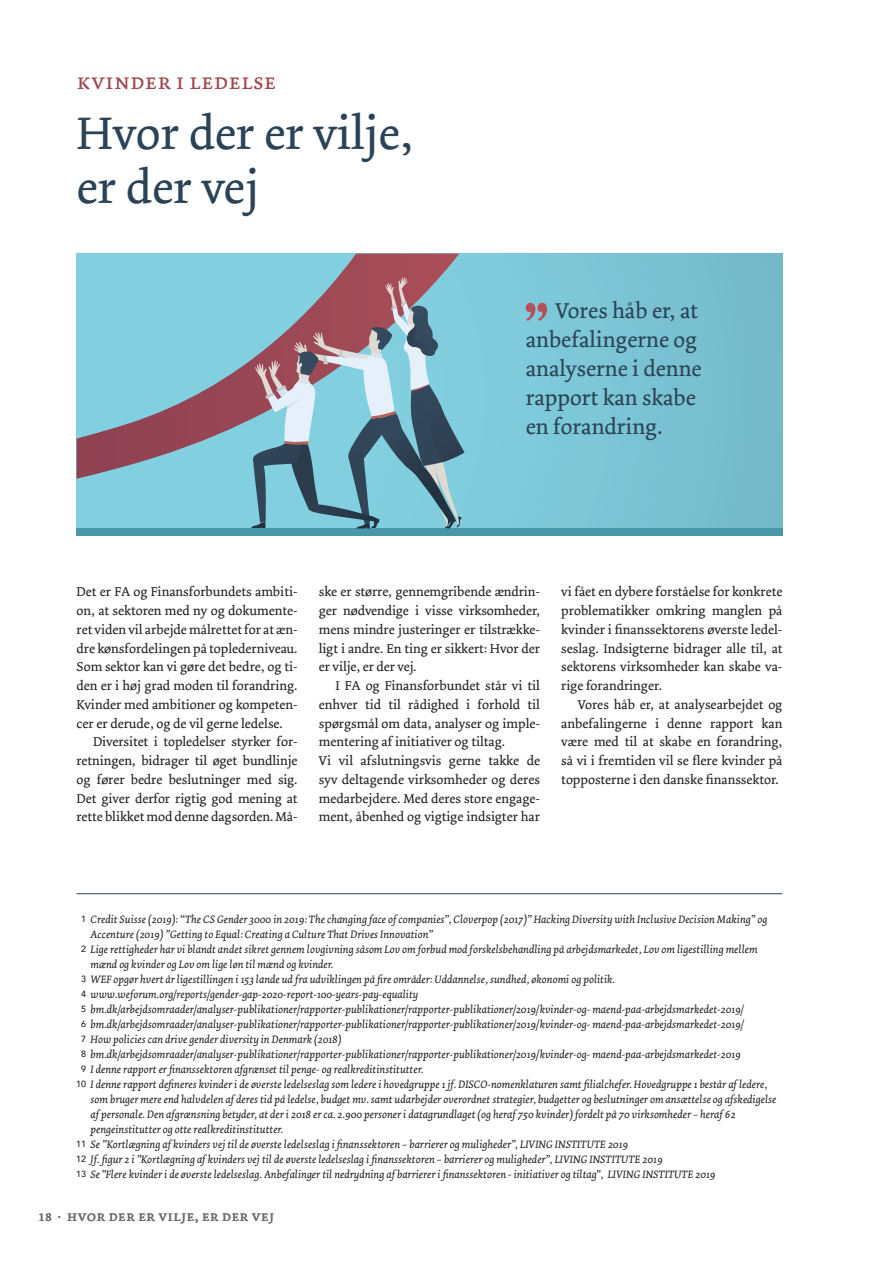
<style>
.page{position:relative;width:893px;height:1263px;background:#fff}
.page>*{position:absolute;margin:0;border:0;box-sizing:border-box;transform-origin:0 0}
.t1{font:48px/54px "Dolly";color:#2b4356}
.t2{font:23.1px "Dolly Small Caps";color:#9e4850}
.t3{font:22.65px/29.1px "Dolly";color:#2b4356}
.t4{font:15px "Dolly Small Caps";color:#6d6e71}
.t5{font:13.5px/18.8px "Dolly";color:#231f20;text-align:justify}
.t6{font:italic 11.25px "Dolly";color:#231f20}
.s1{font-family:"Avenir";font-weight:500;font-style:normal;font-size:9px}
</style>
<div class="page">
<div style="left:77px;top:254px;width:705px;height:282px;background:#7cc5d6"></div>
<svg style="left:77px;top:254px;width:382px;height:225px"></svg>
<div style="left:77px;top:528px;width:705px;height:8px;background:#4898aa"></div>
<svg style="left:251px;top:277px;width:213px;height:252px"></svg>
<svg style="left:526px;top:303px;width:21px;height:18px"></svg>
<hr style="left:77px;top:893px;width:705px;height:1px;background:#2b4356">
<h2 class="t2" style="left:77px;top:68px;width:201px">kvinder i ledelse</h2>
<h1 class="t1" style="left:77px;top:107px;width:339px">Hvor der er vilje, er der vej</h1>
<h3 class="t3" style="left:526px;top:296px;width:177px;text-indent:30px">Vores håb er, at anbefalingerne og analyserne i denne rapport kan skabe en forandring.</h3>
<p class="t5" style="left:77px;top:583px;width:223px">Det er FA og Finansforbundets ambiti&shy;on, at sektoren med ny og dokumente&shy;ret viden vil arbejde målrettet for at æn&shy;dre kønsfordelingen på toplederniveau.<br>Som sektor kan vi gøre det bedre, og ti&shy;den er i høj grad moden til forandring.<br>Kvinder med ambitioner og kompeten&shy;cer er derude, og de vil gerne ledelse.</p>
<p class="t5" style="left:77px;top:733px;width:223px;text-indent:16px">Diversitet i topledelser styrker for&shy;retningen, bidrager til øget bundlinje og fører bedre beslutninger med sig.<br>Det giver derfor rigtig god mening at rette blikket mod denne dagsorden. Må-</p>
<p class="t5" style="left:319px;top:583px;width:223px">ske er større, gennemgribende ændrin&shy;ger nødvendige i visse virksomheder, mens mindre justeringer er tilstrække&shy;ligt i andre. En ting er sikkert: Hvor der er vilje, er der vej.</p>
<p class="t5" style="left:319px;top:677px;width:223px;text-align:left;text-indent:16px">I FA og Finansforbundet står vi til enhver tid til rådighed i forhold til spørgsmål om data, analyser og imple&shy;mentering af initiativer og tiltag.<br>Vi vil afslutningsvis gerne takke de syv deltagende virksomheder og deres medarbejdere. Med deres store engage&shy;ment, åbenhed og vigtige indsigter har</p>
<p class="t5" style="left:561px;top:583px;width:223px">vi fået en dybere forståelse for konkrete problematikker omkring manglen på kvinder i finanssektorens øverste ledel&shy;seslag. Indsigterne bidrager alle til, at sektorens virksomheder kan skabe va&shy;rige forandringer.</p>
<p class="t5" style="left:561px;top:695px;width:223px;text-indent:16px">Vores håb er, at analysearbejdet og anbefalingerne i denne rapport kan være med til at skabe en forandring, så vi i fremtiden vil se flere kvinder på topposterne i den danske finanssektor.</p>
<p class="t6" style="left:81px;top:912px;width:688px"><span class="s1">1</span> Credit Suisse (2019): “The CS Gender 3000 in 2019: The changing face of companies”, Cloverpop (2017)” Hacking Diversity with Inclusive Decision Making” og</p>
<p class="t6" style="left:91px;top:927px;width:344px">Accenture (2019) ”Getting to Equal: Creating a Culture That Drives Innovation”</p>
<p class="t6" style="left:81px;top:942px;width:678px"><span class="s1">2</span> Lige rettigheder har vi blandt andet sikret gennem lovgivning såsom Lov om forbud mod forskelsbehandling på arbejdsmarkedet, Lov om ligestilling mellem</p>
<p class="t6" style="left:91px;top:957px;width:244px">mænd og kvinder og Lov om lige løn til mænd og kvinder.</p>
<p class="t6" style="left:81px;top:972px;width:535px"><span class="s1">3</span> WEF opgør hvert år ligestillingen i 153 lande ud fra udviklingen på fire områder: Uddannelse, sundhed, økonomi og politik.</p>
<p class="t6" style="left:81px;top:987px;width:339px"><span class="s1">4</span> www.weforum.org/reports/gender-gap-2020-report-100-years-pay-equality</p>
<p class="t6" style="left:81px;top:1002px;width:664px"><span class="s1">5</span> bm.dk/arbejdsomraader/analyser-publikationer/rapporter-publikationer/rapporter-publikationer/2019/kvinder-og- maend-paa-arbejdsmarkedet-2019/</p>
<p class="t6" style="left:81px;top:1017px;width:664px"><span class="s1">6</span> bm.dk/arbejdsomraader/analyser-publikationer/rapporter-publikationer/rapporter-publikationer/2019/kvinder-og- maend-paa-arbejdsmarkedet-2019/</p>
<p class="t6" style="left:81px;top:1032px;width:262px"><span class="s1">7</span> How policies can drive gender diversity in Denmark (2018)</p>
<p class="t6" style="left:81px;top:1047px;width:661px"><span class="s1">8</span> bm.dk/arbejdsomraader/analyser-publikationer/rapporter-publikationer/rapporter-publikationer/2019/kvinder-og- maend-paa-arbejdsmarkedet-2019</p>
<p class="t6" style="left:81px;top:1062px;width:344px"><span class="s1">9</span> I denne rapport er finanssektoren afgrænset til penge- og realkreditinstitutter.</p>
<p class="t6" style="left:76px;top:1077px;width:693px"><span class="s1">10</span> I denne rapport defineres kvinder i de øverste ledelseslag som ledere i hovedgruppe 1 jf. DISCO-nomenklaturen samt filialchefer. Hovedgruppe 1 består af ledere,</p>
<p class="t6" style="left:91px;top:1092px;width:687px">som bruger mere end halvdelen af deres tid på ledelse, budget mv. samt udarbejder overordnet strategier, budgetter og beslutninger om ansættelse og afskedigelse</p>
<p class="t6" style="left:91px;top:1107px;width:646px">af personale. Den afgrænsning betyder, at der i 2018 er ca. 2.900 personer i datagrundlaget (og heraf 750 kvinder) fordelt på 70 virksomheder – heraf 62</p>
<p class="t6" style="left:91px;top:1122px;width:194px">pengeinstitutter og otte realkreditinstitutter.</p>
<p class="t6" style="left:76px;top:1137px;width:553px"><span class="s1">11</span> Se ”Kortlægning af kvinders vej til de øverste ledelseslag i finanssektoren – barrierer og muligheder”, LIVING INSTITUTE 2019</p>
<p class="t6" style="left:76px;top:1152px;width:588px"><span class="s1">12</span> Jf. figur 2 i ”Kortlægning af kvinders vej til de øverste ledelseslag i finanssektoren – barrierer og muligheder”, LIVING INSTITUTE 2019</p>
<p class="t6" style="left:76px;top:1167px;width:641px"><span class="s1">13</span> Se "Flere kvinder i de øverste ledelseslag. Anbefalinger til nedrydning af barrierer i finanssektoren - initiativer og tiltag", LIVING INSTITUTE 2019</p>
<h3 class="t4" style="left:38px;top:1207px;width:238px">18 · hvor der er vilje, er der vej</h3>
</div>
